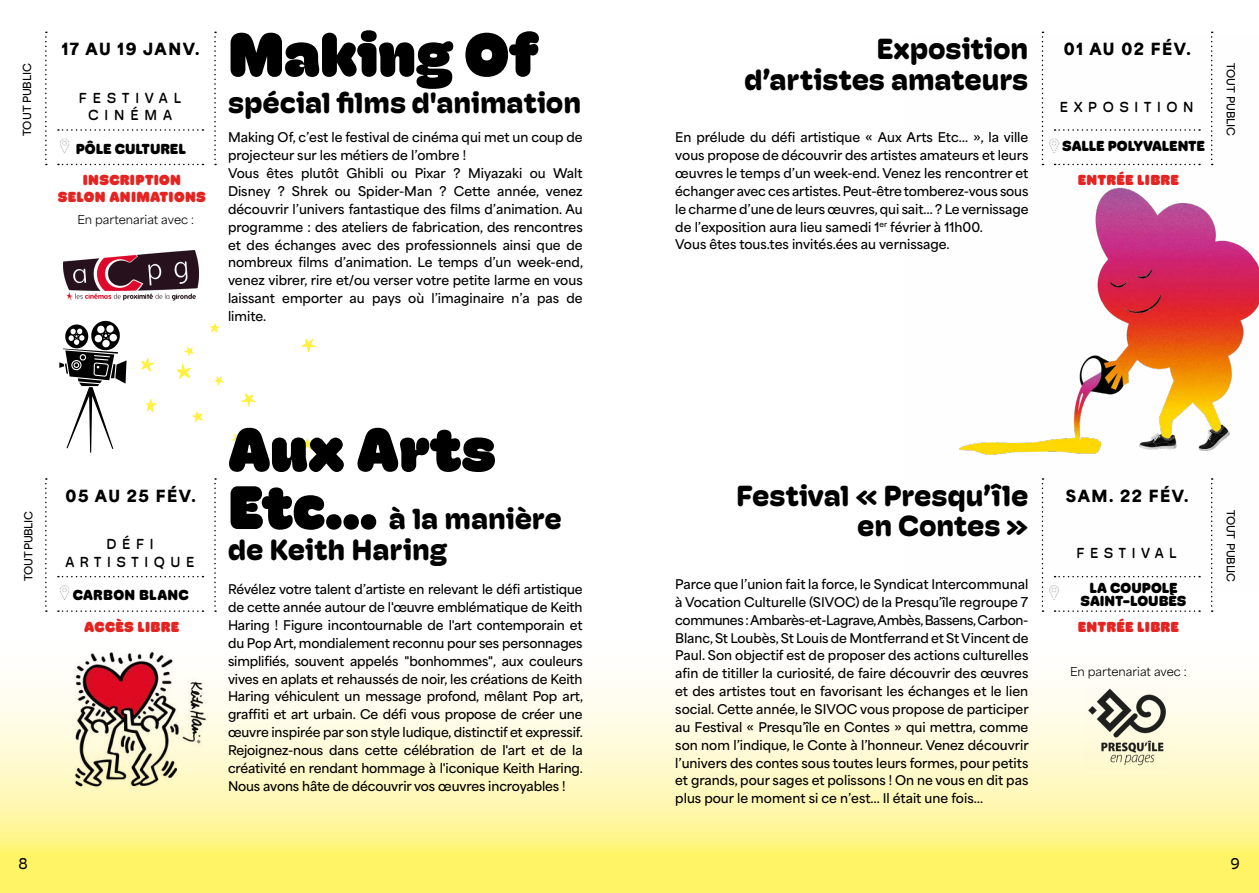
<style>
.page{position:relative;width:1259px;height:893px;background:#fff}
.page>*{position:absolute;margin:0;border:0;box-sizing:border-box;transform-origin:0 0}
.t1{font:900 61.95px "Hoss Round";letter-spacing:-.01em;color:#000}
.t2{font:900 29.4px/30.5px "Hoss Round";letter-spacing:-.005em;color:#000;text-align:right}
.t3{font:900 15.75px "Area Normal";letter-spacing:.1em;color:#000}
.t4{font:15.75px "Hoss Round";color:#000}
.t5{font:900 14.7px/16.5px "Hoss Round";letter-spacing:.025em;color:#e52321;text-align:center}
.t6{font:800 14.7px/13.6px "Hoss Round";color:#000;text-align:center}
.t7{font:500 14.7px/17.9px "Hoss Round";letter-spacing:.375em;color:#000;text-align:center}
.t8{font:500 14.7px/17.9px "Hoss Round";letter-spacing:.395em;color:#000;text-align:center}
.t9{font:800 14.7px "Hoss Round";letter-spacing:.025em;color:#000}
.t10{font:600 12.6px/17.9px "Area Normal";color:#000}
.t11{font:11.55px "Area Normal";color:#000}
.t12{font:600 10.5px "Area Normal";letter-spacing:-.03em;color:#000}
.t13{font:600 10.5px "Area Normal";color:#000}
.s1{font-size:61.95px}
</style>
<div class="page">
<img style="left:959px;top:36px;width:300px;height:557px">
<svg style="left:0;top:685px;width:1259px;height:208px;background:#fef8ae"></svg>
<img style="left:63px;top:250px;width:135px;height:51px">
<svg style="left:214px;top:32px;width:2px;height:133px"></svg>
<svg style="left:1211px;top:32px;width:1px;height:133px"></svg>
<svg style="left:1211px;top:478px;width:1px;height:134px"></svg>
<svg style="left:214px;top:478px;width:2px;height:134px"></svg>
<svg style="left:58px;top:129px;width:145px;height:2px"></svg>
<svg style="left:58px;top:576px;width:145px;height:1px"></svg>
<svg style="left:58px;top:164px;width:145px;height:1px"></svg>
<svg style="left:58px;top:610px;width:145px;height:2px"></svg>
<svg style="left:45px;top:32px;width:2px;height:133px"></svg>
<svg style="left:45px;top:478px;width:2px;height:134px"></svg>
<svg style="left:60px;top:138px;width:10px;height:16px"></svg>
<svg style="left:1041px;top:32px;width:159px;height:133px"></svg>
<svg style="left:1041px;top:478px;width:159px;height:134px"></svg>
<svg style="left:59px;top:585px;width:11px;height:15px"></svg>
<img style="left:55px;top:651px;width:154px;height:151px">
<img style="left:1085px;top:685px;width:83px;height:83px">
<svg style="left:59px;top:321px;width:68px;height:132px"></svg>
<svg style="left:177px;top:363px;width:14px;height:16px"></svg>
<svg style="left:146px;top:399px;width:10px;height:13px"></svg>
<svg style="left:232px;top:433px;width:11px;height:11px"></svg>
<svg style="left:192px;top:411px;width:11px;height:11px"></svg>
<svg style="left:141px;top:357px;width:13px;height:14px"></svg>
<svg style="left:184px;top:347px;width:10px;height:10px"></svg>
<svg style="left:210px;top:323px;width:10px;height:10px"></svg>
<svg style="left:302px;top:339px;width:14px;height:13px"></svg>
<svg style="left:242px;top:393px;width:14px;height:14px"></svg>
<svg style="left:214px;top:376px;width:10px;height:10px"></svg>
<svg style="left:301px;top:438px;width:13px;height:12px"></svg>
<p class="t13" style="left:18px;top:136px;width:74px;rotate:-90deg">TOUT PUBLIC</p>
<h1 class="t1" style="left:228px;top:19px;width:313px">Making Of</h1>
<h2 class="t2" style="left:744px;top:34px;width:286px">Exposition d’artistes amateurs</h2>
<p class="t3" style="left:62px;top:35px;width:139px">17 AU 19 JANV.</p>
<p class="t3" style="left:1063px;top:35px;width:128px">01 AU 02 FÉV.</p>
<h2 class="t2" style="left:228px;top:88px;width:354px">spécial films d'animation</h2>
<p class="t8" style="left:79px;top:89px;width:104px">FESTIVAL<br>CINÉMA</p>
<p class="t7" style="left:1059px;top:97px;width:135px">EXPOSITION</p>
<p class="t10" style="left:228px;top:127px;width:356px">Making Of, c’est le festival de cinéma qui met un coup de projecteur sur les métiers de l’ombre !<br>Vous êtes plutôt Ghibli ou Pixar ? Miyazaki ou Walt Disney ? Shrek ou Spider-Man ? Cette année, venez découvrir l’univers fantastique des films d’animation. Au programme : des ateliers de fabrication, des rencontres et des échanges avec des professionnels ainsi que de nombreux films d’animation. Le temps d’un week-end, venez vibrer, rire et/ou verser votre petite larme en vous laissant emporter au pays où l’imaginaire n’a pas de limite.</p>
<p class="t10" style="left:675px;top:127px;width:355px">En prélude du défi artistique « Aux Arts Etc… », la ville vous propose de découvrir des artistes amateurs et leurs œuvres le temps d’un week-end. Venez les rencontrer et échanger avec ces artistes. Peut-être tomberez-vous sous le charme d’une de leurs œuvres, qui sait… ? Le vernissage de l’exposition aura lieu samedi 1<sup>er</sup> février à 11h00.<br>Vous êtes tous.tes invités.ées au vernissage.</p>
<p class="t6" style="left:76px;top:142px;width:112px">PÔLE CULTUREL</p>
<p class="t6" style="left:1062px;top:139px;width:144px">SALLE POLYVALENTE</p>
<p class="t5" style="left:58px;top:172px;width:150px">INSCRIPTION<br>SELON ANIMATIONS</p>
<p class="t5" style="left:1077px;top:172px;width:103px">ENTRÉE LIBRE</p>
<p class="t11" style="left:77px;top:209px;width:118px">En partenariat avec :</p>
<p class="t12" style="left:1240px;top:63px;width:74px;rotate:90deg">TOUT PUBLIC</p>
<p class="t12" style="left:19px;top:581px;width:71px;rotate:-90deg">TOUT PUBLIC</p>
<h1 class="t1" style="left:228px;top:414px;width:270px">Aux Arts</h1>
<h2 class="t2" style="left:228px;top:504px;width:336px;text-align:left"><span class="s1">Etc…</span> à la manière de Keith Haring</h2>
<h2 class="t2" style="left:736px;top:480px;width:294px">Festival « Presqu’île en Contes »</h2>
<p class="t3" style="left:65px;top:481px;width:132px">05 AU 25 FÉV.</p>
<p class="t3" style="left:1066px;top:481px;width:124px">SAM. 22 FÉV.</p>
<p class="t7" style="left:65px;top:535px;width:131px">DÉFI<br>ARTISTIQUE</p>
<p class="t7" style="left:1076px;top:544px;width:102px">FESTIVAL</p>
<p class="t10" style="left:675px;top:574px;width:355px;text-align:justify">Parce que l’union fait la force, le Syndicat Intercommunal à Vocation Culturelle (SIVOC) de la Presqu’île regroupe 7 communes : Ambarès-et-Lagrave, Ambès, Bassens, Carbon-Blanc, St Loubès, St Louis de Montferrand et St Vincent de Paul. Son objectif est de proposer des actions culturelles afin de titiller la curiosité, de faire découvrir des œuvres et des artistes tout en favorisant les échanges et le lien social. Cette année, le SIVOC vous propose de participer au Festival « Presqu’île en Contes » qui mettra, comme son nom l’indique, le Conte à l’honneur. Venez découvrir l’univers des contes sous toutes leurs formes, pour petits et grands, pour sages et polissons ! On ne vous en dit pas plus pour le moment si ce n’est… Il était une fois…</p>
<p class="t6" style="left:1080px;top:581px;width:107px">LA COUPOLE<br>SAINT-LOUBÈS</p>
<p class="t10" style="left:228px;top:579px;width:356px;text-align:justify">Révélez votre talent d’artiste en relevant le défi artistique de cette année autour de l'œuvre emblématique de Keith Haring ! Figure incontournable de l'art contemporain et du Pop Art, mondialement reconnu pour ses personnages simplifiés, souvent appelés "bonhommes", aux couleurs vives en aplats et rehaussés de noir, les créations de Keith Haring véhiculent un message profond, mêlant Pop art, graffiti et art urbain. Ce défi vous propose de créer une œuvre inspirée par son style ludique, distinctif et expressif.<br>Rejoignez-nous dans cette célébration de l'art et de la créativité en rendant hommage à l'iconique Keith Haring.<br>Nous avons hâte de découvrir vos œuvres incroyables !</p>
<p class="t9" style="left:73px;top:587px;width:118px">CARBON BLANC</p>
<p class="t5" style="left:84px;top:618px;width:97px">ACCÈS LIBRE</p>
<p class="t5" style="left:1077px;top:618px;width:103px">ENTRÉE LIBRE</p>
<p class="t11" style="left:1070px;top:662px;width:118px">En partenariat avec :</p>
<p class="t12" style="left:1240px;top:510px;width:74px;rotate:90deg">TOUT PUBLIC</p>
<p class="t4" style="left:18px;top:854px;width:11px">8</p>
<p class="t4" style="left:1230px;top:854px;width:11px">9</p>
</div>
